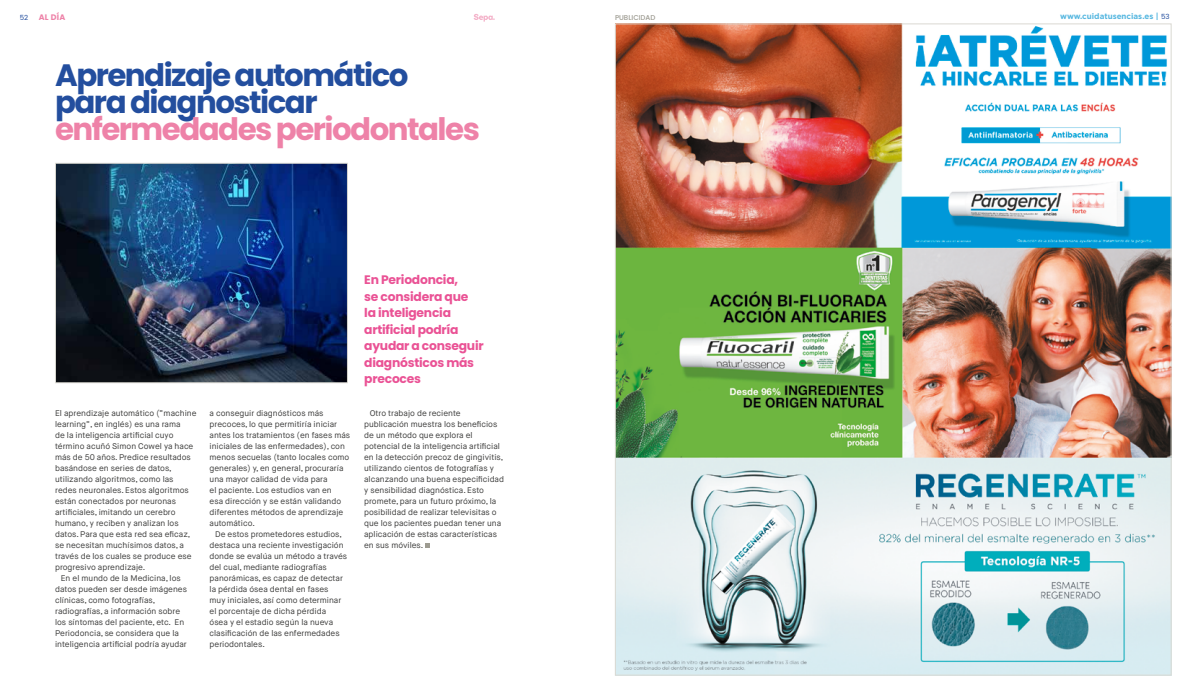
<style>
.page{position:relative;width:1191px;height:695px;background:#fff}
.page>*{position:absolute;margin:0;border:0;box-sizing:border-box;transform-origin:0 0}
.t1{font:700 30.9px/27px "Poppins";letter-spacing:-.05em;color:#234e9e}
.t2{font:700 30.9px "Poppins";letter-spacing:-.05em;color:#ee82a8}
.t3{font:700 12.3px/16.4px "Poppins";letter-spacing:-.02em;color:#ea5295}
.t4{font:8.2px/11px "Maison Neue";color:#3c3c3b}
.t5{font:700 8px "Gotham HTF";color:#56b7e0}
.t6{font:700 8px "Poppins";color:#ee82a8}
.t7{font:500 7px "Poppins";color:#9d9b91}
.t8{font:7px "Poppins";color:#234e9e}
.s1{font-family:"Poppins";font-weight:400;font-size:7px;color:#234e9e}
</style>
<div class="page">
<img style="left:617px;top:26px;width:552px;height:647px">
<img style="left:57px;top:165px;width:289px;height:216px">
<div style="left:55px;top:163px;width:293px;height:220px;border:1px solid #dad9d2"></div>
<svg style="left:425px;top:543px;width:4px;height:5px"></svg>
<svg style="left:473px;top:14px;width:21px;height:8px"></svg>
<p class="t8" style="left:20px;top:12px;width:10px">52</p>
<p class="t6" style="left:39px;top:12px;width:28px">AL DÍA</p>
<p class="t7" style="left:615px;top:13px;width:42px">PUBLICIDAD</p>
<p class="t5" style="left:1060px;top:11px;width:111px">www.cuidatusencias.es | <span class="s1">53</span></p>
<h1 class="t1" style="left:55px;top:62px;width:355px">Aprendizaje automático para diagnosticar</h1>
<h1 class="t2" style="left:55px;top:112px;width:426px">enfermedades periodontales</h1>
<p class="t4" style="left:55px;top:408px;width:143px">El aprendizaje automático (“machine</p>
<p class="t4" style="left:55px;top:419px;width:127px">learning”, en inglés) es una rama</p>
<p class="t4" style="left:55px;top:430px;width:120px">de la inteligencia artificial cuyo</p>
<p class="t4" style="left:55px;top:441px;width:140px">término acuñó Simon Cowel ya hace</p>
<p class="t4" style="left:55px;top:452px;width:137px">más de 50 años. Predice resultados</p>
<p class="t4" style="left:55px;top:463px;width:118px">basándose en series de datos,</p>
<p class="t4" style="left:55px;top:474px;width:120px">utilizando algoritmos, como las</p>
<p class="t4" style="left:55px;top:485px;width:135px">redes neuronales. Estos algoritmos</p>
<p class="t4" style="left:55px;top:496px;width:122px">están conectados por neuronas</p>
<p class="t4" style="left:55px;top:507px;width:122px">artificiales, imitando un cerebro</p>
<p class="t4" style="left:55px;top:518px;width:125px">humano, y reciben y analizan los</p>
<p class="t4" style="left:55px;top:529px;width:137px">datos. Para que esta red sea eficaz,</p>
<p class="t4" style="left:55px;top:540px;width:130px">se necesitan muchísimos datos, a</p>
<p class="t4" style="left:55px;top:551px;width:138px">través de los cuales se produce ese</p>
<p class="t4" style="left:55px;top:562px;width:92px">progresivo aprendizaje.</p>
<p class="t4" style="left:61px;top:573px;width:122px">En el mundo de la Medicina, los</p>
<p class="t4" style="left:55px;top:584px;width:133px">datos pueden ser desde imágenes</p>
<p class="t4" style="left:55px;top:595px;width:102px">clínicas, como fotografías,</p>
<p class="t4" style="left:55px;top:606px;width:127px">radiografías, a información sobre</p>
<p class="t4" style="left:55px;top:616px;width:131px">los síntomas del paciente, etc. En</p>
<p class="t4" style="left:55px;top:627px;width:125px">Periodoncia, se considera que la</p>
<p class="t4" style="left:55px;top:638px;width:133px">inteligencia artificial podría ayudar</p>
<p class="t4" style="left:209px;top:407px;width:142px">a conseguir diagnósticos más precoces, lo que permitiría iniciar antes los tratamientos (en fases más iniciales de las enfermedades), con menos secuelas (tanto locales como generales) y, en general, procuraría una mayor calidad de vida para<br>el paciente. Los estudios van en<br>esa dirección y se están validando diferentes métodos de aprendizaje automático.</p>
<p class="t4" style="left:209px;top:528px;width:139px;text-indent:6px">De estos prometedores estudios, destaca una reciente investigación donde se evalúa un método a través del cual, mediante radiografías panorámicas, es capaz de detectar la pérdida ósea dental en fases<br>muy iniciales, así como determinar el porcentaje de dicha pérdida<br>ósea y el estadio según la nueva clasificación de las enfermedades periodontales.</p>
<h2 class="t3" style="left:364px;top:272px;width:121px">En Periodoncia,<br>se considera que<br>la inteligencia artificial podría ayudar a conseguir diagnósticos más precoces</h2>
<p class="t4" style="left:364px;top:407px;width:141px;text-indent:6px">Otro trabajo de reciente publicación muestra los beneficios de un método que explora el potencial de la inteligencia artificial en la detección precoz de gingivitis, utilizando cientos de fotografías y alcanzando una buena especificidad y sensibilidad diagnóstica. Esto promete, para un futuro próximo, la posibilidad de realizar televisitas o que los pacientes puedan tener una aplicación de estas características en sus móviles.</p>
</div>
